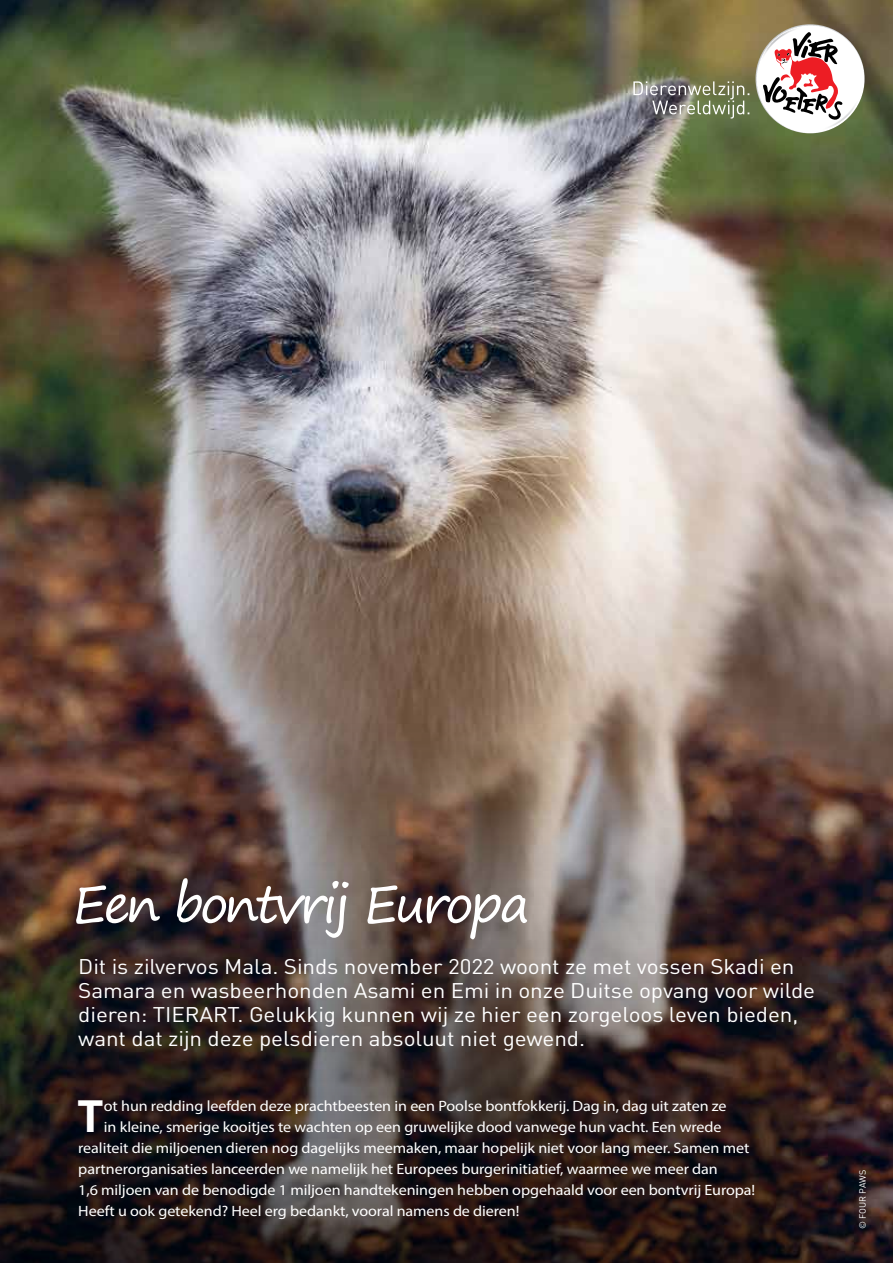
<style>
.page{position:relative;width:893px;height:1263px;background:#fff}
.page>*{position:absolute;margin:0;border:0;box-sizing:border-box;transform-origin:0 0}
.t1{font:51px "Segoe Print";letter-spacing:-.07em;color:#fff}
.t2{font:700 44.55px "DIN Pro";color:#fff;scale:1.07 1}
.t3{font:21px/24px "DIN Pro";letter-spacing:-.005em;color:#fff;scale:1.07 1}
.t4{font:15px "Myriad Pro";letter-spacing:-.005em;color:#fff;scale:1.07 1}
.t5{font:9px "DIN Pro";color:#fff}
</style>
<div class="page">
<img style="left:0;top:0;width:893px;height:722px">
<svg style="left:0;top:722px;width:893px;height:541px;background:#483834"></svg>
<svg style="left:633px;top:81px;width:116px;height:38px;background:#868a79"></svg>
<svg style="left:757px;top:24px;width:107px;height:111px"></svg>
<h1 class="t1" style="left:72px;top:858px;width:459px">Een bontvrij Europa</h1>
<p class="t3" style="left:78px;top:952px;width:690px">Dit is zilvervos Mala. Sinds november 2022 woont ze met vossen Skadi en Samara en wasbeerhonden Asami en Emi in onze Duitse opvang voor wilde dieren: TIERART. Gelukkig kunnen wij ze hier een zorgeloos leven bieden, want dat zijn deze pelsdieren absoluut niet gewend.</p>
<h2 class="t2" style="left:77px;top:1079px;width:27px">T</h2>
<p class="t4" style="left:104px;top:1097px;width:583px">ot hun redding leefden deze prachtbeesten in een Poolse bontfokkerij. Dag in, dag uit zaten ze</p>
<p class="t4" style="left:104px;top:1118px;width:579px">in kleine, smerige kooitjes te wachten op een gruwelijke dood vanwege hun vacht. Een wrede</p>
<p class="t4" style="left:78px;top:1139px;width:629px">realiteit die miljoenen dieren nog dagelijks meemaken, maar hopelijk niet voor lang meer. Samen met</p>
<p class="t4" style="left:78px;top:1160px;width:599px">partnerorganisaties lanceerden we namelijk het Europees burgerinitiatief, waarmee we meer dan</p>
<p class="t4" style="left:78px;top:1181px;width:634px">1,6 miljoen van de benodigde 1 miljoen handtekeningen hebben opgehaald voor een bontvrij Europa!</p>
<p class="t4" style="left:78px;top:1202px;width:414px">Heeft u ook getekend? Heel erg bedankt, vooral namens de dieren!</p>
<p class="t5" style="left:855px;top:1229px;width:61px;rotate:-90deg">© FOUR PAWS</p>
</div>
